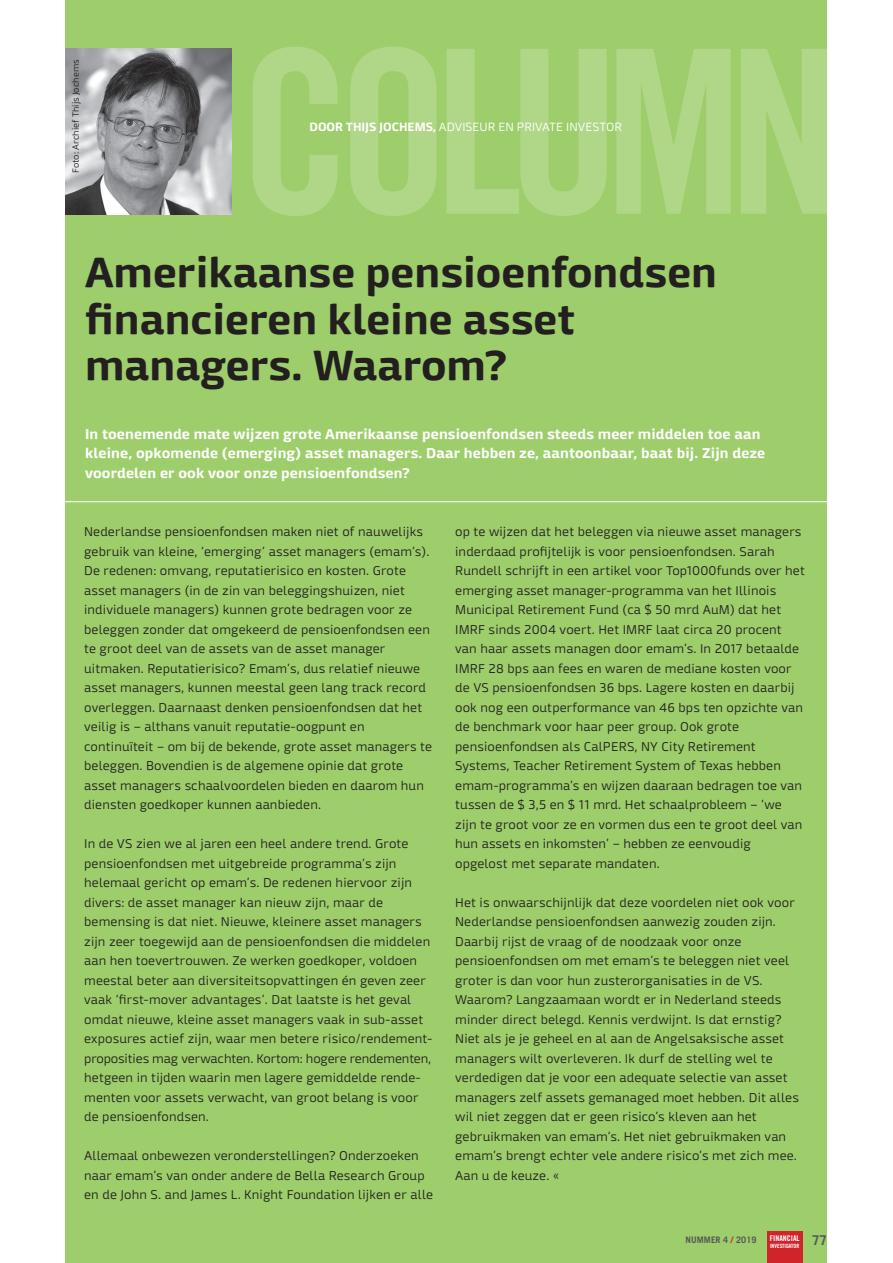
<style>
.page{position:relative;width:893px;height:1263px;background:#fff}
.page>*{position:absolute;margin:0;border:0;box-sizing:border-box;transform-origin:0 0}
.t1{font:700 42px/46.5px "Mangerica";color:#231f20}
.t2{font:700 14.25px/19.5px "Mangerica";letter-spacing:.01em;color:#fff}
.t3{font:700 13.5px "Trade Gothic LT";color:#57585a}
.t4{font:300 12.75px/19.5px "Mangerica";letter-spacing:.01em;color:#231f20}
.t5{font:300 12px "Mangerica";color:#fff}
.t6{font:300 9px "Mangerica";color:#231f20}
.t7{font:700 9px "Trade Gothic LT";letter-spacing:.01em;color:#57585a}
.t8{font:7.8px "Trade Gothic LT Bold Cond Twenty";color:#fff}
.t9{font:5.7px "Trade Gothic LT Bold Cond Twenty";color:#fff}
.s1{font-weight:700}
.s2{color:#d1232a}
</style>
<div class="page">
<div style="left:66px;top:0;width:761px;height:1263px;background:#9dce6b"></div>
<hr style="left:0;top:501px;width:893px;height:1px;background:#fff">
<img style="left:66px;top:49px;width:166px;height:166px">
<svg style="left:253px;top:47px;width:574px;height:169px;fill:#b0d687"></svg>
<div style="left:767px;top:1231px;width:35px;height:32px;background:#d1232a"></div>
<p class="t6" style="left:70px;top:173px;width:115px;rotate:-90deg">Foto: Archief Thijs Jochems</p>
<p class="t5" style="left:309px;top:120px;width:314px"><span class="s1">DOOR THIJS JOCHEMS,</span> ADVISEUR EN PRIVATE INVESTOR</p>
<h1 class="t1" style="left:85px;top:250px;width:634px">Amerikaanse pensioenfondsen financieren kleine asset managers. Waarom?</h1>
<p class="t2" style="left:85px;top:424px;width:682px">In toenemende mate wijzen grote Amerikaanse pensioenfondsen steeds meer middelen toe aan kleine, opkomende (emerging) asset managers. Daar hebben ze, aantoonbaar, baat bij. Zijn deze voordelen er ook voor onze pensioenfondsen?</p>
<p class="t4" style="left:84px;top:522px;width:349px">Nederlandse pensioenfondsen maken niet of nauwelijks gebruik van kleine, ‘emerging’ asset managers (emam’s).<br>De redenen: omvang, reputatierisico en kosten. Grote asset managers (in de zin van beleggingshuizen, niet individuele managers) kunnen grote bedragen voor ze beleggen zonder dat omgekeerd de pensioenfondsen een te groot deel van de assets van de asset manager uitmaken. Reputatierisico? Emam’s, dus relatief nieuwe asset managers, kunnen meestal geen lang track record overleggen. Daarnaast denken pensioenfondsen dat het veilig is – althans vanuit reputatie-oogpunt en continuïteit – om bij de bekende, grote asset managers te beleggen. Bovendien is de algemene opinie dat grote asset managers schaalvoordelen bieden en daarom hun diensten goedkoper kunnen aanbieden.</p>
<p class="t4" style="left:84px;top:834px;width:350px">In de VS zien we al jaren een heel andere trend. Grote pensioenfondsen met uitgebreide programma’s zijn helemaal gericht op emam’s. De redenen hiervoor zijn divers: de asset manager kan nieuw zijn, maar de bemensing is dat niet. Nieuwe, kleinere asset managers zijn zeer toegewijd aan de pensioenfondsen die middelen aan hen toevertrouwen. Ze werken goedkoper, voldoen meestal beter aan diversiteitsopvattingen én geven zeer vaak ‘first-mover advantages’. Dat laatste is het geval omdat nieuwe, kleine asset managers vaak in sub-asset exposures actief zijn, waar men betere risico/rendement&shy;proposities mag verwachten. Kortom: hogere rendementen, hetgeen in tijden waarin men lagere gemiddelde rende&shy;menten voor assets verwacht, van groot belang is voor de pensioenfondsen.</p>
<p class="t4" style="left:84px;top:1146px;width:350px">Allemaal onbewezen veronderstellingen? Onderzoeken naar emam’s van onder andere de Bella Research Group en de John S. and James L. Knight Foundation lijken er alle</p>
<p class="t4" style="left:455px;top:522px;width:351px">op te wijzen dat het beleggen via nieuwe asset managers inderdaad profijtelijk is voor pensioenfondsen. Sarah Rundell schrijft in een artikel voor Top1000funds over het emerging asset manager-programma van het Illinois Municipal Retirement Fund (ca $ 50 mrd AuM) dat het IMRF sinds 2004 voert. Het IMRF laat circa 20 procent van haar assets managen door emam’s. In 2017 betaalde IMRF 28 bps aan fees en waren de mediane kosten voor de VS pensioenfondsen 36 bps. Lagere kosten en daarbij ook nog een outperformance van 46 bps ten opzichte van de benchmark voor haar peer group. Ook grote pensioenfondsen als CalPERS, NY City Retirement Systems, Teacher Retirement System of Texas hebben emam-programma’s en wijzen daaraan bedragen toe van tussen de $ 3,5 en $ 11 mrd. Het schaalprobleem – ‘we zijn te groot voor ze en vormen dus een te groot deel van hun assets en inkomsten’ – hebben ze eenvoudig opgelost met separate mandaten.</p>
<p class="t4" style="left:455px;top:893px;width:345px">Het is onwaarschijnlijk dat deze voordelen niet ook voor Nederlandse pensioenfondsen aanwezig zouden zijn.<br>Daarbij rijst de vraag of de noodzaak voor onze pensioenfondsen om met emam’s te beleggen niet veel groter is dan voor hun zusterorganisaties in de VS.<br>Waarom? Langzaamaan wordt er in Nederland steeds minder direct belegd. Kennis verdwijnt. Is dat ernstig?<br>Niet als je je geheel en al aan de Angelsaksische asset managers wilt overleveren. Ik durf de stelling wel te verdedigen dat je voor een adequate selectie van asset managers zelf assets gemanaged moet hebben. Dit alles wil niet zeggen dat er geen risico’s kleven aan het gebruikmaken van emam’s. Het niet gebruikmaken van emam’s brengt echter vele andere risico’s met zich mee.<br>Aan u de keuze. «</p>
<p class="t7" style="left:686px;top:1234px;width:72px">NUMMER 4 <span class="s2">/</span> 2019</p>
<p class="t3" style="left:812px;top:1232px;width:17px">77</p>
<p class="t8" style="left:770px;top:1233px;width:31px">FINANCIAL</p>
<p class="t9" style="left:770px;top:1242px;width:31px">INVESTIGATOR</p>
</div>
